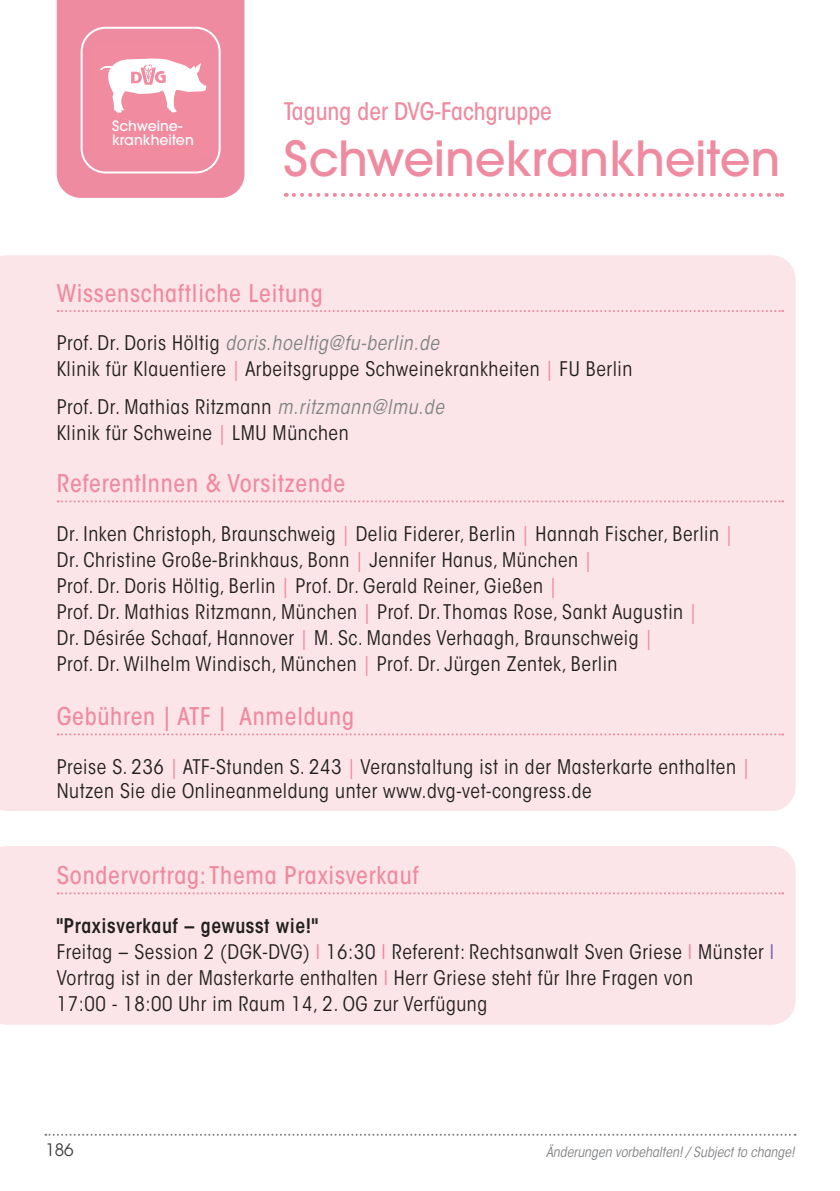
<style>
.page{position:relative;width:840px;height:1191px;background:#fff}
.page>*{position:absolute;margin:0;border:0;box-sizing:border-box;transform-origin:0 0}
.t1{font:500 48px "ITC Avant Garde Std";letter-spacing:-.005em;color:#ef8ba0}
.t2{font:500 condensed 24.2px "ITC Avant Garde Std";letter-spacing:.03em;color:#ef8ba0}
.t3{font:500 condensed 24px "ITC Avant Garde Std";color:#ef8ba0}
.t4{font:condensed 20px/26px "ITC Avant Garde Std";letter-spacing:.03em;color:#231f20}
.t5{font:17px "ITC Avant Garde Std";color:#3e3e3f}
.t6{font:500 14.2px/14.2px "ITC Avant Garde Std";color:#fff}
.t7{font:italic condensed 14px "ITC Avant Garde Std";color:#808285}
.s1{font-style:italic;color:#808285}
.s2{color:#ef8ba0}
.s3{font-weight:600}
.s4{color:#7367ae}
</style>
<div class="page">
<svg style="left:45px;top:1133px;width:750px;height:2px"></svg>
<div style="left:0;top:846px;width:795px;height:178px;background:#fbe5e8"></div>
<svg style="left:58px;top:892px;width:724px;height:2px"></svg>
<svg style="left:293px;top:193px;width:488px;height:4px"></svg>
<svg style="left:57px;top:0;width:187px;height:198px;background:#f095a8"></svg>
<div style="left:81px;top:27px;width:139px;height:146px;border:2px solid #fff;border-radius:24px"></div>
<div style="left:0;top:255px;width:795px;height:556px;background:#fbe5e8"></div>
<svg style="left:58px;top:310px;width:724px;height:2px"></svg>
<svg style="left:58px;top:500px;width:724px;height:2px"></svg>
<svg style="left:58px;top:733px;width:724px;height:2px"></svg>
<p class="t6" style="left:112px;top:118px;width:83px">Schweine&shy;krankheiten</p>
<p class="t3" style="left:283px;top:96px;width:269px">Tagung der DVG-Fachgruppe</p>
<h1 class="t1" style="left:283px;top:128px;width:498px">Schweinekrankheiten</h1>
<p class="t2" style="left:57px;top:278px;width:267px">Wissenschaftliche Leitung</p>
<p class="t4" style="left:57px;top:330px;width:577px">Prof. Dr. Doris Höltig <span class="s1">doris.hoeltig@fu-berlin.de<br></span>Klinik für Klauentiere <span class="s2">|</span> Arbeitsgruppe Schweinekrankheiten <span class="s2">|</span> FU Berlin</p>
<p class="t4" style="left:57px;top:393px;width:388px">Prof. Dr. Mathias Ritzmann <span class="s1">m.ritzmann@lmu.de<br></span>Klinik für Schweine <span class="s2">|</span> LMU München</p>
<p class="t2" style="left:57px;top:468px;width:290px">ReferentInnen &amp; Vorsitzende</p>
<p class="t4" style="left:57px;top:520px;width:677px">Dr. Inken Christoph, Braunschweig <span class="s2">|</span> Delia Fiderer, Berlin <span class="s2">|</span> Hannah Fischer, Berlin <span class="s2">| </span>Dr. Christine Große-Brinkhaus, Bonn <span class="s2">|</span> Jennifer Hanus, München <span class="s2">|<br></span>Prof. Dr. Doris Höltig, Berlin <span class="s2">|</span> Prof. Dr. Gerald Reiner, Gießen <span class="s2">|<br></span>Prof. Dr. Mathias Ritzmann, München <span class="s2">|</span> Prof. Dr. Thomas Rose, Sankt Augustin <span class="s2">|<br></span>Dr. Désirée Schaaf, Hannover <span class="s2">|</span> M. Sc. Mandes Verhaagh, Braunschweig <span class="s2">|<br></span>Prof. Dr. Wilhelm Windisch, München <span class="s2">|</span> Prof. Dr. Jürgen Zentek, Berlin</p>
<p class="t2" style="left:57px;top:701px;width:298px">Gebühren | ATF | Anmeldung</p>
<p class="t4" style="left:57px;top:754px;width:694px;line-height:24px">Preise S. 236 <span class="s2">|</span> ATF-Stunden S. 243 <span class="s2">|</span> Veranstaltung ist in der Masterkarte enthalten <span class="s2">|<br></span>Nutzen Sie die Onlineanmeldung unter www.dvg-vet-congress.de</p>
<p class="t2" style="left:57px;top:860px;width:363px">Sondervortrag: Thema Praxisverkauf</p>
<p class="t4" style="left:57px;top:912px;width:718px"><span class="s3">"Praxisverkauf – gewusst wie!"<br></span>Freitag – Session 2 (DGK-DVG) <span class="s2">I</span> 16:30 <span class="s2">I</span> Referent: Rechtsanwalt Sven Griese <span class="s2">I</span> Münster <span class="s4">I </span>Vortrag ist in der Masterkarte enthalten <span class="s2">I</span> Herr Griese steht für Ihre Fragen von<br>17:00 - 18:00 Uhr im Raum 14, 2. OG zur Verfügung</p>
<p class="t5" style="left:45px;top:1139px;width:30px">186</p>
<p class="t7" style="left:545px;top:1143px;width:250px">Änderungen vorbehalten! / Subject to change!</p>
</div>
